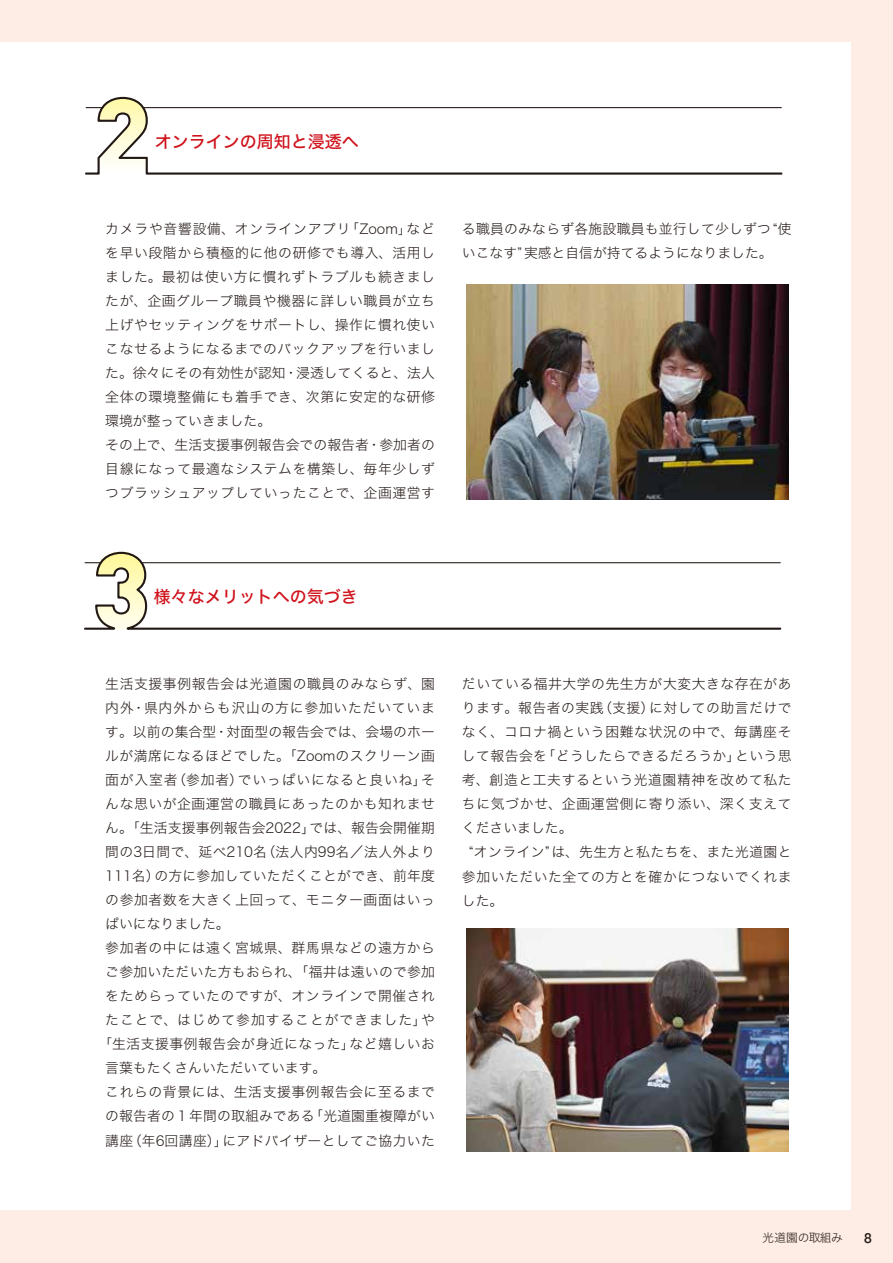
<style>
.page{position:relative;width:893px;height:1263px;background:#fdede4}
.page>*{position:absolute;margin:0;border:0;box-sizing:border-box;transform-origin:0 0}
.t1{font:16.95px "Hira Kaku Std W5";color:#d0121b}
.t2{font:13.8px/24px "Hira Kaku Std W2";letter-spacing:.04em;color:#221815}
.t3{font:13.8px "Hira Kaku Std W2";letter-spacing:.01em;color:#221815}
.t4{font:13.8px "Hira Kaku Std W2";letter-spacing:.02em;color:#221815}
.t5{font:13.8px/24px "Hira Kaku Std W2";letter-spacing:.015em;color:#221815}
.t6{font:13.8px "Hira Kaku Std W2";color:#221815}
.t7{font:13.8px "Hira Kaku Std W2";letter-spacing:.005em;color:#221815}
.t8{font:13.8px "Hira Kaku Std W2";letter-spacing:.06em;color:#221815}
.t9{font:13.8px "Hira Kaku Std W2";letter-spacing:.07em;color:#221815}
.t10{font:500 13.8px "Helvetica Neue";color:#221815}
.t11{font:11.7px "Hira Kaku Std W2";letter-spacing:-.02em;color:#221815}
</style>
<div class="page">
<div style="left:0;top:43px;width:850px;height:1167px;background:#fff"></div>
<svg style="left:85px;top:97px;width:697px;height:78px"></svg>
<svg style="left:84px;top:551px;width:698px;height:79px"></svg>
<img style="left:466px;top:284px;width:322px;height:215px">
<img style="left:466px;top:929px;width:322px;height:222px">
<p class="t1" style="left:87px;top:129px;width:274px">　　　　オンラインの周知と浸透へ</p>
<p class="t2" style="left:105px;top:217px;width:331px">カメラや音響設備、オンラインアプリ「Zoom」などを早い段階から積極的に他の研修でも導入、活用しました。最初は使い方に慣れずトラブルも続きましたが、企画グループ職員や機器に詳しい職員が立ち上げやセッティングをサポートし、操作に慣れ使いこなせるようになるまでのバックアップを行いました。徐々にその有効性が認知・浸透してくると、法人全体の環境整備にも着手でき、次第に安定的な研修環境が整っていきました。<br>その上で、生活支援事例報告会での報告者・参加者の目線になって最適なシステムを構築し、毎年少しずつブラッシュアップしていったことで、企画運営す</p>
<p class="t5" style="left:462px;top:217px;width:331px">る職員のみならず各施設職員も並行して少しずつ“使いこなす”実感と自信が持てるようになりました。</p>
<p class="t1" style="left:86px;top:584px;width:274px">　　　　様々なメリットへの気づき</p>
<p class="t2" style="left:105px;top:672px;width:331px">生活支援事例報告会は光道園の職員のみならず、園</p>
<p class="t2" style="left:105px;top:696px;width:331px">内外・県内外からも沢山の方に参加いただいていま</p>
<p class="t7" style="left:105px;top:722px;width:331px">す。以前の集合型・対面型の報告会では、会場のホー</p>
<p class="t2" style="left:105px;top:744px;width:331px">ルが満席になるほどでした。「Zoomのスクリーン画</p>
<p class="t8" style="left:105px;top:770px;width:331px">面が入室者（参加者）でいっぱいになると良いね」そ</p>
<p class="t2" style="left:105px;top:792px;width:331px">んな思いが企画運営の職員にあったのかも知れませ</p>
<p class="t3" style="left:105px;top:818px;width:331px">ん。「生活支援事例報告会2022」では、報告会開催期</p>
<p class="t2" style="left:105px;top:840px;width:331px">間の3日間で、延べ210名（法人内99名／法人外より</p>
<p class="t4" style="left:105px;top:866px;width:331px">111名）の方に参加していただくことができ、前年度</p>
<p class="t2" style="left:105px;top:888px;width:331px">の参加者数を大きく上回って、モニター画面はいっ</p>
<p class="t6" style="left:105px;top:914px;width:126px">ぱいになりました。</p>
<p class="t2" style="left:105px;top:936px;width:331px">参加者の中には遠く宮城県、群馬県などの遠方から</p>
<p class="t4" style="left:105px;top:962px;width:331px">ご参加いただいた方もおられ、「福井は遠いので参加</p>
<p class="t2" style="left:105px;top:984px;width:331px">をためらっていたのですが、オンラインで開催され</p>
<p class="t9" style="left:105px;top:1010px;width:331px">たことで、はじめて参加することができました」や</p>
<p class="t2" style="left:98px;top:1032px;width:338px">「生活支援事例報告会が身近になった」など嬉しいお</p>
<p class="t6" style="left:105px;top:1058px;width:223px">言葉もたくさんいただいています。</p>
<p class="t2" style="left:105px;top:1080px;width:331px">これらの背景には、生活支援事例報告会に至るまで</p>
<p class="t3" style="left:105px;top:1106px;width:331px">の報告者の１年間の取組みである「光道園重複障がい</p>
<p class="t2" style="left:105px;top:1128px;width:331px">講座（年6回講座）」にアドバイザーとしてご協力いた</p>
<p class="t2" style="left:462px;top:672px;width:331px">だいている福井大学の先生方が大変大きな存在があ</p>
<p class="t2" style="left:462px;top:696px;width:331px">ります。報告者の実践（支援）に対しての助言だけで</p>
<p class="t2" style="left:462px;top:720px;width:331px">なく、コロナ禍という困難な状況の中で、毎講座そ</p>
<p class="t2" style="left:462px;top:744px;width:331px">して報告会を「どうしたらできるだろうか」という思</p>
<p class="t2" style="left:462px;top:768px;width:331px">考、創造と工夫するという光道園精神を改めて私た</p>
<p class="t2" style="left:462px;top:792px;width:331px">ちに気づかせ、企画運営側に寄り添い、深く支えて</p>
<p class="t6" style="left:462px;top:818px;width:112px">くださいました。</p>
<p class="t2" style="left:469px;top:840px;width:324px">“オンライン”は、先生方と私たちを、また光道園と</p>
<p class="t2" style="left:462px;top:864px;width:331px">参加いただいた全ての方とを確かにつないでくれま</p>
<p class="t2" style="left:462px;top:888px;width:43px">した。</p>
<p class="t11" style="left:762px;top:1229px;width:82px">光道園の取組み</p>
<p class="t10" style="left:864px;top:1227px;width:9px">8</p>
</div>
